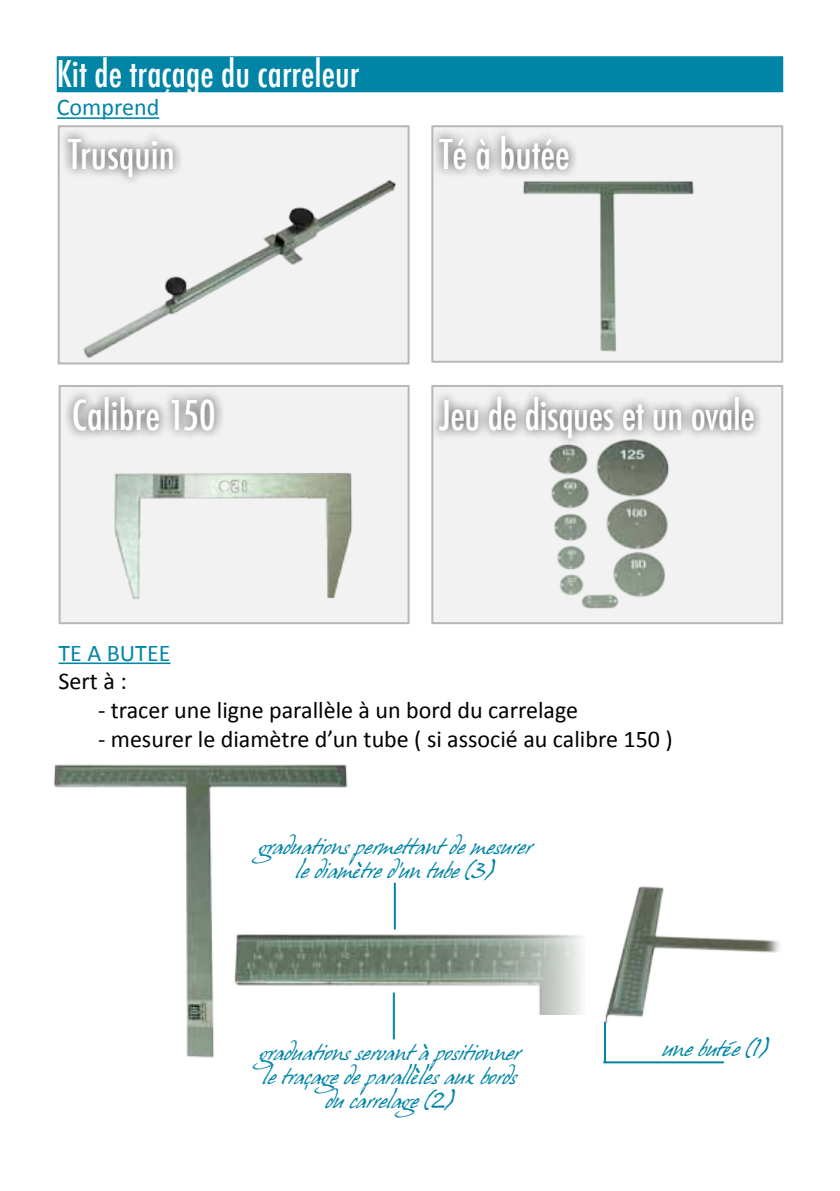
<style>
.page{position:relative;width:840px;height:1191px;background:#fff}
.page>*{position:absolute;margin:0;border:0;box-sizing:border-box;transform-origin:0 0}
.t1{font:500 condensed 40px "Futura";letter-spacing:-.005em;color:#fff}
.t2{font:500 condensed 36px "Futura";color:#fff}
.t3{font:24px "Calibri";color:#000}
.t4{font:24px "Calibri";color:#0085a6}
.t5{font:20px/24px "Hans Hand";color:#0085a6;text-align:center}
</style>
<div class="page">
<div style="left:57px;top:56px;width:725px;height:36px;background:#0085a6"></div>
<hr style="left:57px;top:117px;width:102px;height:2px;background:#0085a6">
<div style="left:59px;top:385px;width:350px;height:239px;background:#f2f2f3;border:2px solid #b5b7b8"></div>
<div style="left:431px;top:385px;width:351px;height:239px;background:#f2f2f3;border:2px solid #b5b7b8"></div>
<div style="left:431px;top:125px;width:351px;height:238px;background:#f2f2f3;border:2px solid #b5b7b8"></div>
<div style="left:58px;top:125px;width:351px;height:239px;background:#f2f2f3;border:2px solid #b5b7b8"></div>
<div style="left:58px;top:128px;width:126px;height:60px;background:#000;opacity:.75"></div>
<div style="left:63px;top:387px;width:162px;height:54px;background:#000;opacity:.75"></div>
<div style="left:429px;top:387px;width:334px;height:62px;background:#000;opacity:.75"></div>
<div style="left:429px;top:126px;width:150px;height:54px;background:#000;opacity:.75"></div>
<img style="left:57px;top:176px;width:349px;height:187px">
<img style="left:472px;top:167px;width:222px;height:185px">
<img style="left:96px;top:437px;width:256px;height:162px">
<img style="left:543px;top:437px;width:128px;height:172px">
<hr style="left:59px;top:662px;width:111px;height:2px;background:#0085a6">
<img style="left:53px;top:764px;width:295px;height:294px">
<img style="left:199px;top:905px;width:384px;height:109px">
<img style="left:604px;top:886px;width:176px;height:161px">
<hr style="left:603px;top:1022px;width:2px;height:40px;background:#0085a6">
<hr style="left:603px;top:1061px;width:119px;height:2px;background:#0085a6">
<hr style="left:393px;top:883px;width:2px;height:45px;background:#0085a6">
<hr style="left:392px;top:993px;width:2px;height:45px;background:#0085a6">
<h2 class="t2" style="left:57px;top:50px;width:304px">Kit de traçage du carreleur</h2>
<p class="t4" style="left:57px;top:92px;width:104px">Comprend</p>
<h1 class="t1" style="left:68px;top:129px;width:108px">Trusquin</h1>
<h1 class="t1" style="left:439px;top:129px;width:132px">Té à butée</h1>
<h1 class="t1" style="left:72px;top:390px;width:145px">Calibre 150</h1>
<h1 class="t1" style="left:439px;top:390px;width:317px">Jeu de disques et un ovale</h1>
<p class="t4" style="left:59px;top:637px;width:113px">TE A BUTEE</p>
<p class="t3" style="left:59px;top:666px;width:70px">Sert à :</p>
<p class="t3" style="left:98px;top:695px;width:481px">- tracer une ligne parallèle à un bord du carrelage</p>
<p class="t3" style="left:98px;top:724px;width:576px">- mesurer le diamètre d’un tube ( si associé au calibre 150 )</p>
<p class="t5" style="left:258px;top:835px;width:275px">graduations permettant de mesurer le diamètre d’un tube (3)</p>
<p class="t5" style="left:259px;top:1040px;width:262px">graduations servant à positionner</p>
<p class="t5" style="left:661px;top:1037px;width:107px">une butée (1)</p>
<p class="t5" style="left:262px;top:1064px;width:255px">le traçage de parallèles aux bords du carrelage (2)</p>
</div>
